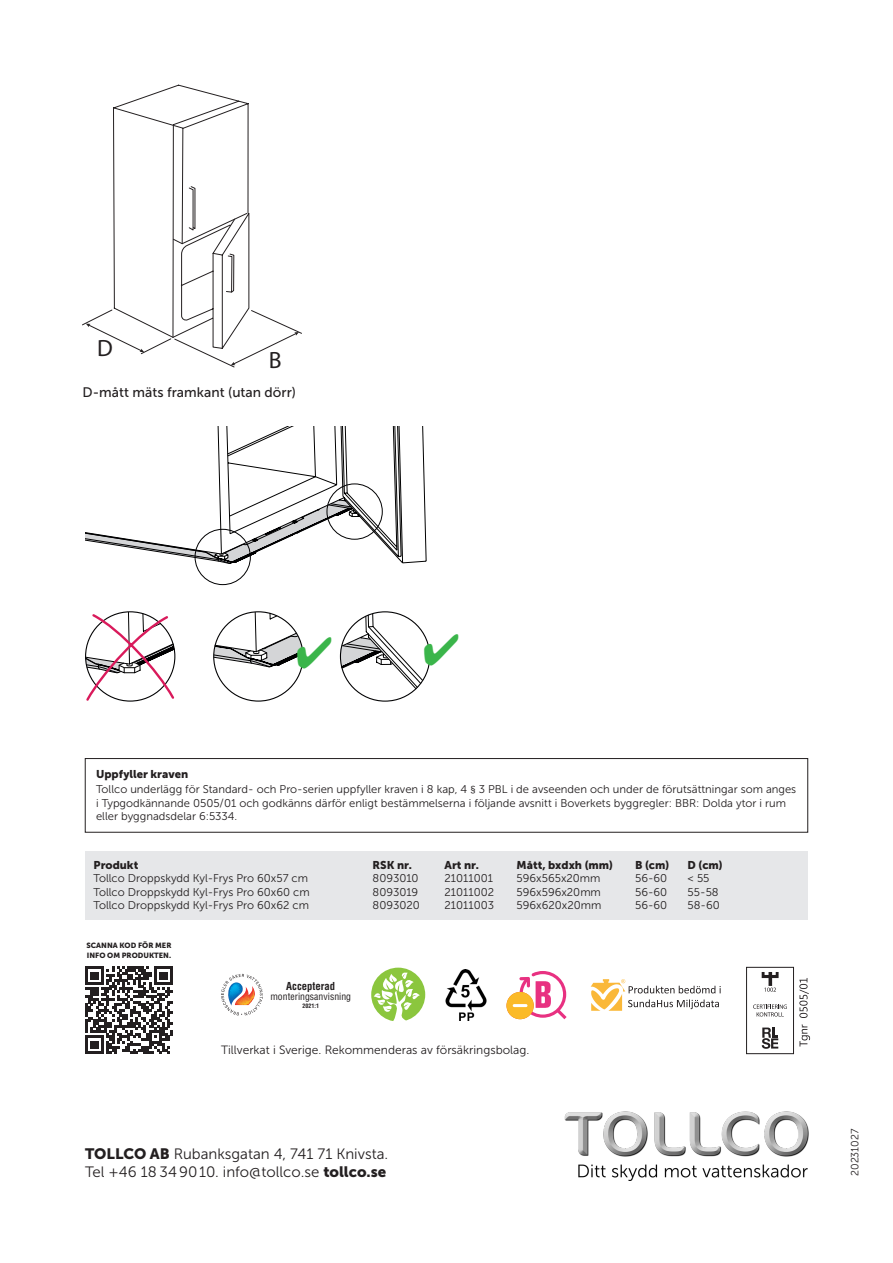
<style>
.page{position:relative;width:893px;height:1263px;background:#fff}
.page>*{position:absolute;margin:0;border:0;box-sizing:border-box;transform-origin:0 0}
.t1{font:23.7px "Myriad Pro";color:#231f20}
.t2{font:15px/18px "Museo Sans 300";color:#231f20}
.t3{font:13.8px "Museo Sans 500";color:#231f20}
.t4{font:12px "Museo Sans 300";color:#231f20}
.t5{font:11.25px/13.5px "Museo Sans 300";color:#231f20}
.t6{font:11.25px "Museo Sans 900";color:#231f20}
.t7{font:700 condensed 10.8px "Helvetica LT Std";color:#231f20}
.t8{font:10.5px "Museo Sans 300";color:#231f20}
.t9{font:condensed 9.75px "Helvetica LT Std";letter-spacing:.005em;color:#231f20}
.t10{font:7.5px/10.5px "Museo Sans 900";color:#231f20}
.t11{font:700 condensed 6px "Helvetica LT Std";color:#231f20}
.s1{font-family:"Museo Sans 900"}
</style>
<div class="page">
<svg style="left:85px;top:966px;width:88px;height:88px"></svg>
<img style="left:564px;top:1111px;width:245px;height:70px">
<div style="left:85px;top:852px;width:723px;height:68px;background:#e6e7e9"></div>
<div style="left:85px;top:758px;width:723px;height:74px;border:1px solid #231f20"></div>
<img style="left:445px;top:969px;width:42px;height:51px">
<svg style="left:221px;top:974px;width:42px;height:41px"></svg>
<svg style="left:370px;top:966px;width:57px;height:57px"></svg>
<div style="left:368px;top:965px;width:60px;height:59px;border:3px solid #fff;border-radius:50%"></div>
<svg style="left:374px;top:971px;width:46px;height:51px"></svg>
<svg style="left:513px;top:971px;width:54px;height:48px"></svg>
<div style="left:506px;top:992px;width:28px;height:27px;background:#fbba28;border-radius:50%"></div>
<hr style="left:513px;top:1004px;width:14px;height:3px;background:#fff">
<svg style="left:591px;top:979px;width:130px;height:32px"></svg>
<div style="left:746px;top:967px;width:48px;height:87px;border:1px solid #231f20"></div>
<svg style="left:762px;top:1027px;width:16px;height:22px"></svg>
<svg style="left:753px;top:1004px;width:34px;height:12px"></svg>
<svg style="left:799px;top:1024px;width:11px;height:22px"></svg>
<svg style="left:799px;top:978px;width:10px;height:40px"></svg>
<svg style="left:762px;top:972px;width:17px;height:20px"></svg>
<svg style="left:82px;top:84px;width:220px;height:284px"></svg>
<svg style="left:383px;top:426px;width:44px;height:138px"></svg>
<svg style="left:85px;top:426px;width:298px;height:159px"></svg>
<svg style="left:85px;top:611px;width:91px;height:91px"></svg>
<svg style="left:213px;top:611px;width:218px;height:79px"></svg>
<h1 class="t1" style="left:97px;top:333px;width:17px">D</h1>
<h1 class="t1" style="left:269px;top:345px;width:14px">B</h1>
<p class="t3" style="left:83px;top:385px;width:215px">D-mått mäts framkant (utan dörr)</p>
<p class="t6" style="left:96px;top:767px;width:94px">Uppfyller kraven</p>
<p class="t5" style="left:96px;top:783px;width:702px">Tollco underlägg för Standard- och Pro-serien uppfyller kraven i 8 kap, 4 ▪ 3 PBL i de avseenden och under de förutsättningar som anges i Typgodkännande 0505/01 och godkänns därför enligt bestämmelserna i följande avsnitt i Boverkets byggregler: BBR: Dolda ytor i rum eller byggnadsdelar 6:5334.</p>
<p class="t6" style="left:94px;top:858px;width:46px">Produkt</p>
<p class="t6" style="left:373px;top:858px;width:41px">RSK nr.</p>
<p class="t6" style="left:445px;top:858px;width:36px">Art nr.</p>
<p class="t6" style="left:517px;top:858px;width:98px">Mått, bxdxh (mm)</p>
<p class="t6" style="left:635px;top:858px;width:36px">B (cm)</p>
<p class="t6" style="left:688px;top:858px;width:37px">D (cm)</p>
<p class="t5" style="left:94px;top:872px;width:216px">Tollco Droppskydd Kyl-Frys Pro 60x57 cm</p>
<p class="t5" style="left:373px;top:872px;width:48px">8093010</p>
<p class="t5" style="left:445px;top:872px;width:50px">21011001</p>
<p class="t5" style="left:517px;top:872px;width:85px">596x565x20mm</p>
<p class="t5" style="left:635px;top:872px;width:34px">56-60</p>
<p class="t5" style="left:688px;top:872px;width:23px">&lt; 55</p>
<p class="t5" style="left:94px;top:885px;width:218px">Tollco Droppskydd Kyl-Frys Pro 60x60 cm</p>
<p class="t5" style="left:373px;top:885px;width:47px">8093019</p>
<p class="t5" style="left:445px;top:885px;width:51px">21011002</p>
<p class="t5" style="left:517px;top:885px;width:86px">596x596x20mm</p>
<p class="t5" style="left:635px;top:885px;width:34px">56-60</p>
<p class="t5" style="left:688px;top:885px;width:33px">55-58</p>
<p class="t5" style="left:94px;top:899px;width:217px">Tollco Droppskydd Kyl-Frys Pro 60x62 cm</p>
<p class="t5" style="left:373px;top:899px;width:49px">8093020</p>
<p class="t5" style="left:445px;top:899px;width:51px">21011003</p>
<p class="t5" style="left:517px;top:899px;width:86px">596x620x20mm</p>
<p class="t5" style="left:635px;top:899px;width:34px">56-60</p>
<p class="t5" style="left:688px;top:899px;width:34px">58-60</p>
<p class="t10" style="left:87px;top:940px;width:86px">SCANNA KOD FÖR MER<br>INFO OM PRODUKTEN.</p>
<p class="t7" style="left:286px;top:979px;width:50px">Accepterad</p>
<p class="t9" style="left:270px;top:990px;width:82px">monteringsanvisning</p>
<p class="t11" style="left:302px;top:1002px;width:18px">2021:1</p>
<p class="t4" style="left:221px;top:1043px;width:310px">Tillverkat i Sverige. Rekommenderas av försäkringsbolag.</p>
<h2 class="t2" style="left:85px;top:1144px;width:305px"><span class="s1">TOLLCO AB</span> Rubanksgatan 4, 741 71 Knivsta.<br>Tel +46 18 34 90 10. info@tollco.se <span class="s1">tollco.se</span></h2>
<p class="t8" style="left:849px;top:1176px;width:49px;rotate:-90deg">20231027</p>
</div>
